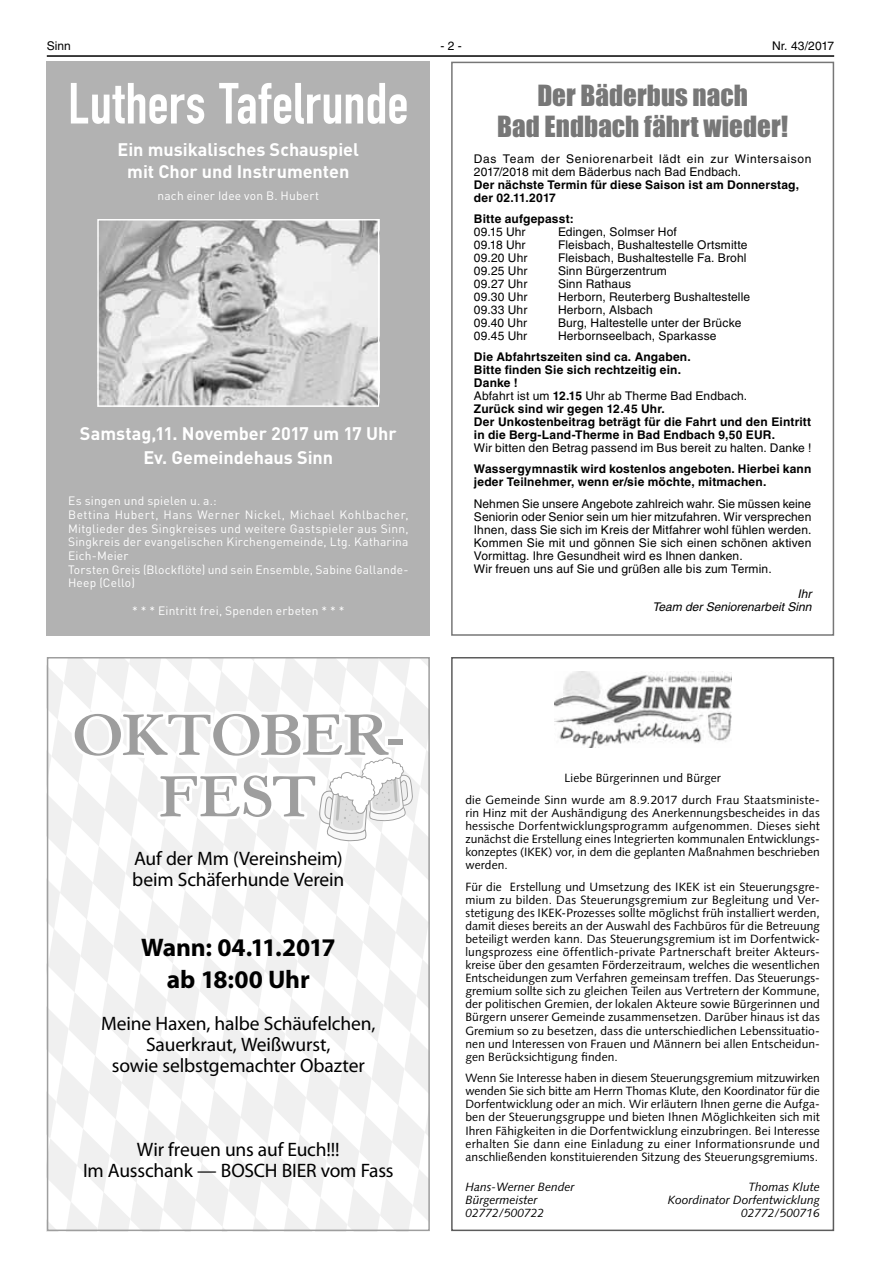
<style>
.page{position:relative;width:881px;height:1263px;background:#fff}
.page>*{position:absolute;margin:0;border:0;box-sizing:border-box;transform-origin:0 0}
.t1{font:700 57px "DIN Condensed";letter-spacing:.01em;color:#fff}
.t2{font:700 57px/61.5px "Horley Old Style";letter-spacing:-.025em;color:#9e9e9e;text-align:center}
.t3{font:27px/31.3px "Impact";color:#777;text-align:center}
.t4{font:700 25.5px/31.8px "Myriad Pro";letter-spacing:-.005em;color:#000;text-align:center}
.t5{font:19.5px/21px "Myriad Pro";letter-spacing:-.005em;color:#000;text-align:center}
.t6{font:700 18px/21.8px "DIN";color:#fff;text-align:center}
.t7{font:12px/13px "Syntax LT";letter-spacing:.01em;color:#000;text-align:justify}
.t8{font:12px/12.9px "Helvetica LT";letter-spacing:.01em;color:#000}
.t9{font:700 12px/12.9px "Helvetica LT";letter-spacing:.015em;color:#000}
.t10{font:12px/13.6px "DIN";letter-spacing:.02em;color:#fff}
.t11{font:italic 12px "Syntax LT";color:#000}
.t12{font:12px/12.9px "Helvetica LT";letter-spacing:.05em;color:#000}
.t13{font:italic 12px/12.9px "Helvetica LT";color:#000;text-align:right}
.s1{font-weight:400}
</style>
<div class="page">
<hr style="left:47px;top:55px;width:786px;height:2px;background:#000">
<div style="left:47px;top:62px;width:382px;height:574px;background:#b2b2b2"></div>
<img style="left:100px;top:222px;width:276px;height:182px">
<div style="left:97px;top:219px;width:282px;height:188px;border:2px solid #fff"></div>
<div style="left:451px;top:62px;width:382px;height:574px;border:2px solid #777"></div>
<img style="left:554px;top:671px;width:177px;height:77px">
<div style="left:451px;top:657px;width:382px;height:574px;border:2px solid #5c5c5c"></div>
<svg style="left:47px;top:657px;width:382px;height:574px"></svg>
<p class="t8" style="left:47px;top:39px;width:26px">Sinn</p>
<p class="t8" style="left:440px;top:39px;width:23px">-2-</p>
<p class="t8" style="left:771px;top:39px;width:64px">Nr. 43/2017</p>
<h1 class="t1" style="left:68px;top:70px;width:342px">Luthers Tafelrunde</h1>
<h3 class="t6" style="left:118px;top:138px;width:243px">Ein musikalisches Schauspiel mit Chor und Instrumenten</h3>
<p class="t10" style="left:157px;top:189px;width:163px">nach einer Idee von B. Hubert</p>
<h2 class="t3" style="left:497px;top:79px;width:292px">Der Bäderbus nach<br>Bad Endbach fährt wieder!</h2>
<p class="t12" style="left:473px;top:152px;width:339px">Das Team der Seniorenarbeit lädt ein zur Wintersaison<br>2017/2018 mit dem Bäderbus nach Bad Endbach.</p>
<p class="t9" style="left:473px;top:179px;width:326px">Der nächste Termin für diese Saison ist am Donnerstag, der 02.11.2017</p>
<p class="t9" style="left:473px;top:214px;width:101px">Bitte aufgepasst:</p>
<p class="t8" style="left:473px;top:225px;width:53px">09.15 Uhr</p>
<p class="t8" style="left:557px;top:225px;width:120px">Edingen, Solmser Hof</p>
<p class="t8" style="left:473px;top:238px;width:53px">09.18 Uhr</p>
<p class="t8" style="left:557px;top:238px;width:191px">Fleisbach, Bushaltestelle Ortsmitte</p>
<p class="t8" style="left:473px;top:251px;width:55px">09.20 Uhr</p>
<p class="t8" style="left:557px;top:251px;width:190px">Fleisbach, Bushaltestelle Fa. Brohl</p>
<p class="t8" style="left:473px;top:264px;width:55px">09.25 Uhr</p>
<p class="t8" style="left:557px;top:264px;width:110px">Sinn Bürgerzentrum</p>
<p class="t8" style="left:473px;top:277px;width:55px">09.27 Uhr</p>
<p class="t8" style="left:557px;top:277px;width:75px">Sinn Rathaus</p>
<p class="t8" style="left:473px;top:290px;width:55px">09.30 Uhr</p>
<p class="t8" style="left:557px;top:290px;width:193px">Herborn, Reuterberg Bushaltestelle</p>
<p class="t8" style="left:473px;top:303px;width:55px">09.33 Uhr</p>
<p class="t8" style="left:557px;top:303px;width:96px">Herborn, Alsbach</p>
<p class="t8" style="left:473px;top:316px;width:55px">09.40 Uhr</p>
<p class="t8" style="left:557px;top:316px;width:185px">Burg, Haltestelle unter der Brücke</p>
<p class="t8" style="left:473px;top:329px;width:55px">09.45 Uhr</p>
<p class="t8" style="left:557px;top:329px;width:160px">Herbornseelbach, Sparkasse</p>
<p class="t9" style="left:473px;top:352px;width:339px">Die Abfahrtszeiten sind ca. Angaben.<br>Bitte finden Sie sich rechtzeitig ein.<br>Danke !<br><span class="s1">Abfahrt ist um</span> 12.15 <span class="s1">Uhr ab Therme Bad Endbach.<br></span>Zurück sind wir gegen 12.45 Uhr.<br>Der Unkostenbeitrag beträgt für die Fahrt und den Eintritt in die Berg-Land-Therme in Bad Endbach 9,50 EUR.</p>
<p class="t8" style="left:473px;top:441px;width:339px">Wir bitten den Betrag passend im Bus bereit zu halten. Danke !</p>
<p class="t9" style="left:473px;top:464px;width:339px">Wassergymnastik wird kostenlos angeboten. Hierbei kann jeder Teilnehmer, wenn er/sie möchte, mitmachen.</p>
<p class="t8" style="left:473px;top:497px;width:339px">Nehmen Sie unsere Angebote zahlreich wahr. Sie müssen keine Seniorin oder Senior sein um hier mitzufahren. Wir versprechen Ihnen, dass Sie sich im Kreis der Mitfahrer wohl fühlen werden.<br>Kommen Sie mit und gönnen Sie sich einen schönen aktiven Vormittag. Ihre Gesundheit wird es Ihnen danken.<br>Wir freuen uns auf Sie und grüßen alle bis zum Termin.</p>
<p class="t13" style="left:652px;top:588px;width:160px">Ihr<br>Team der Seniorenarbeit Sinn</p>
<h3 class="t6" style="left:80px;top:420px;width:318px;line-height:24.5px">Samstag,11. November 2017 um 17 Uhr<br>Ev. Gemeindehaus Sinn</h3>
<p class="t10" style="left:68px;top:494px;width:342px">Es singen und spielen u. a.:<br>Bettina Hubert, Hans Werner Nickel, Michael Kohlbacher, Mitglieder des Singkreises und weitere Gastspieler aus Sinn, Singkreis der evangelischen Kirchengemeinde, Ltg. Katharina Eich-Meier<br>Torsten Greis (Blockflöte) und sein Ensemble, Sabine Gallande-Heep (Cello)</p>
<p class="t10" style="left:132px;top:603px;width:214px">* * * Eintritt frei, Spenden erbeten * * *</p>
<h1 class="t2" style="left:72px;top:704px;width:333px">OKTOBER-<br>FEST</h1>
<h3 class="t5" style="left:132px;top:848px;width:213px;text-align:left">Auf der Mm (Vereinsheim) beim Schäferhunde Verein</h3>
<h3 class="t4" style="left:141px;top:931px;width:196px">Wann: 04.11.2017 ab 18:00 Uhr</h3>
<h3 class="t5" style="left:101px;top:1012px;width:276px">Meine Haxen, halbe Schäufelchen,<br>Sauerkraut, Weißwurst,<br>sowie selbstgemachter Obazter</h3>
<h3 class="t5" style="left:83px;top:1139px;width:312px">Wir freuen uns auf Euch!!!<br>Im Ausschank — BOSCH BIER vom Fass</h3>
<p class="t7" style="left:465px;top:769px;width:356px;line-height:21.6px;text-align:center">Liebe Bürgerinnen und Bürger<br>die Gemeinde Sinn wurde am 8.9.2017 durch Frau Staatsministe-</p>
<p class="t7" style="left:465px;top:808px;width:356px">rin Hinz mit der Aushändigung des Anerkennungsbescheides in das hessische Dorfentwicklungsprogramm aufgenommen. Dieses sieht zunächst die Erstellung eines Integrierten kommunalen Entwicklungs&shy;konzeptes (IKEK) vor, in dem die geplanten Maßnahmen beschrieben werden.</p>
<p class="t7" style="left:465px;top:881px;width:356px">Für die Erstellung und Umsetzung des IKEK ist ein Steuerungsgre&shy;mium zu bilden. Das Steuerungsgremium zur Begleitung und Ver&shy;stetigung des IKEK-Prozesses sollte möglichst früh installiert werden, damit dieses bereits an der Auswahl des Fachbüros für die Betreuung beteiligt werden kann. Das Steuerungsgremium ist im Dorfentwick&shy;lungsprozess eine öffentlich-private Partnerschaft breiter Akteurs&shy;kreise über den gesamten Förderzeitraum, welches die wesentlichen Entscheidungen zum Verfahren gemeinsam treffen. Das Steuerungs&shy;gremium sollte sich zu gleichen Teilen aus Vertretern der Kommune, der politischen Gremien, der lokalen Akteure sowie Bürgerinnen und Bürgern unserer Gemeinde zusammensetzen. Darüber hinaus ist das Gremium so zu besetzen, dass die unterschiedlichen Lebenssituatio&shy;nen und Interessen von Frauen und Männern bei allen Entscheidun&shy;gen Berücksichtigung finden.</p>
<p class="t7" style="left:465px;top:1073px;width:356px">Wenn Sie Interesse haben in diesem Steuerungsgremium mitzuwirken wenden Sie sich bitte am Herrn Thomas Klute, den Koordinator für die Dorfentwicklung oder an mich. Wir erläutern Ihnen gerne die Aufga&shy;ben der Steuerungsgruppe und bieten Ihnen Möglichkeiten sich mit Ihren Fähigkeiten in die Dorfentwicklung einzubringen. Bei Interesse erhalten Sie dann eine Einladung zu einer Informationsrunde und anschließenden konstituierenden Sitzung des Steuerungsgremiums.</p>
<p class="t11" style="left:465px;top:1179px;width:110px">Hans-Werner Bender</p>
<p class="t11" style="left:748px;top:1179px;width:73px">Thomas Klute</p>
<p class="t11" style="left:465px;top:1192px;width:73px">Bürgermeister</p>
<p class="t11" style="left:667px;top:1192px;width:154px">Koordinator Dorfentwicklung</p>
<p class="t11" style="left:465px;top:1206px;width:80px">02772/500722</p>
<p class="t11" style="left:740px;top:1206px;width:80px">02772/500716</p>
</div>
